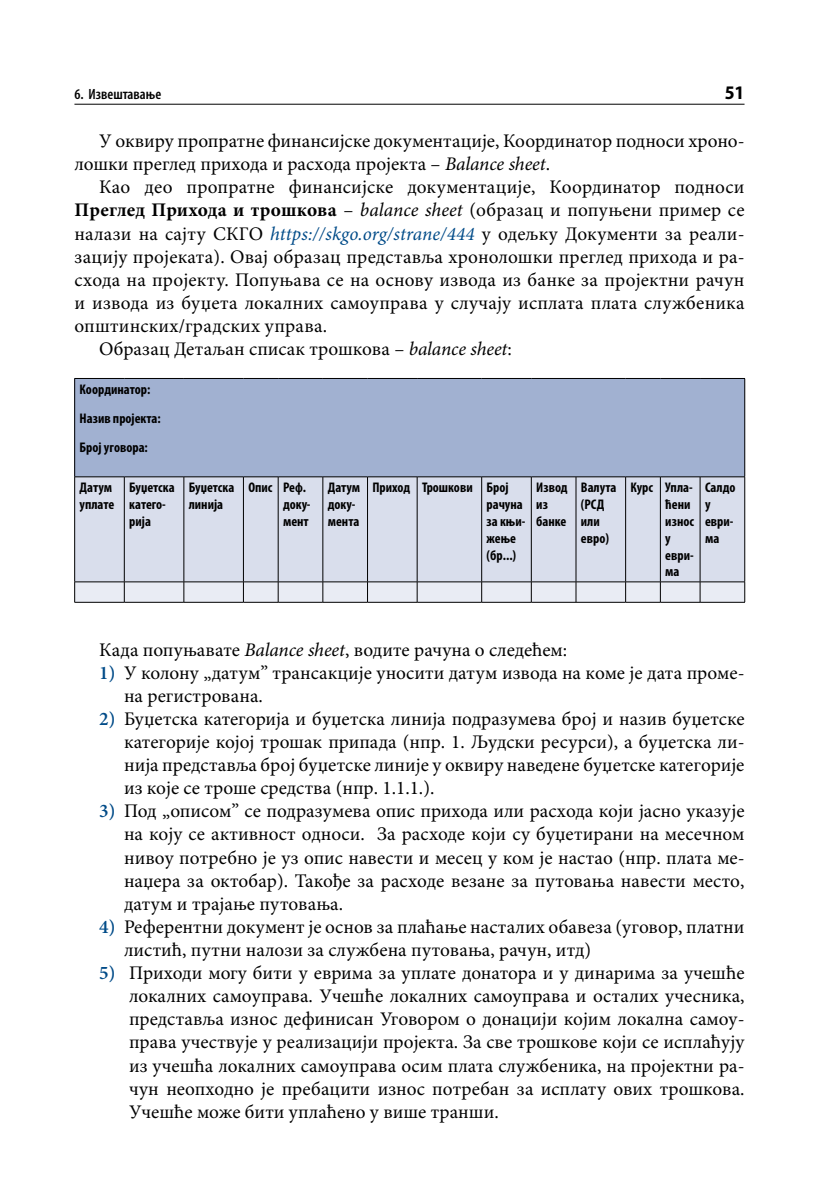
<style>
.page{position:relative;width:819px;height:1191px;background:#fff}
.page>*{position:absolute;margin:0;border:0;box-sizing:border-box;transform-origin:0 0}
.t1{font:19.25px/23.1px "Minion Pro";letter-spacing:.005em;color:#000}
.t2{font:700 semi-condensed 19.25px "Myriad Pro";color:#000}
.t3{font:600 condensed 14.88px "Myriad Pro";color:#000}
.t4{font:700 condensed 14px/16.8px "Myriad Pro";color:#000}
.s1{font-style:italic}
.s2{font-weight:700}
.s3{font-style:italic;color:#004b88}
.s4{font-weight:600;color:#004b88}
</style>
<div class="page">
<hr style="left:74px;top:104px;width:670px;height:1px;background:#000">
<div style="left:75px;top:378px;width:669px;height:99px;background:#a1b1d1"></div>
<div style="left:75px;top:477px;width:669px;height:104px;background:#d9deec"></div>
<hr style="left:74px;top:378px;width:50px;height:1px;background:#000">
<hr style="left:74px;top:379px;width:1px;height:97px;background:#000">
<hr style="left:124px;top:378px;width:60px;height:1px;background:#000">
<hr style="left:184px;top:378px;width:59px;height:1px;background:#000">
<hr style="left:243px;top:378px;width:35px;height:1px;background:#000">
<hr style="left:278px;top:378px;width:45px;height:1px;background:#000">
<hr style="left:323px;top:378px;width:44px;height:1px;background:#000">
<hr style="left:367px;top:378px;width:50px;height:1px;background:#000">
<hr style="left:417px;top:378px;width:64px;height:1px;background:#000">
<hr style="left:481px;top:378px;width:50px;height:1px;background:#000">
<hr style="left:531px;top:378px;width:45px;height:1px;background:#000">
<hr style="left:576px;top:378px;width:49px;height:1px;background:#000">
<hr style="left:625px;top:378px;width:35px;height:1px;background:#000">
<hr style="left:660px;top:378px;width:40px;height:1px;background:#000">
<hr style="left:700px;top:378px;width:45px;height:1px;background:#000">
<hr style="left:744px;top:379px;width:1px;height:97px;background:#000">
<hr style="left:74px;top:476px;width:50px;height:1px;background:#000">
<hr style="left:74px;top:477px;width:1px;height:104px;background:#000">
<hr style="left:124px;top:476px;width:60px;height:1px;background:#000">
<hr style="left:124px;top:477px;width:1px;height:104px;background:#000">
<hr style="left:184px;top:476px;width:59px;height:1px;background:#000">
<hr style="left:183px;top:477px;width:1px;height:104px;background:#000">
<hr style="left:243px;top:476px;width:35px;height:1px;background:#000">
<hr style="left:243px;top:477px;width:1px;height:104px;background:#000">
<hr style="left:278px;top:476px;width:45px;height:1px;background:#000">
<hr style="left:278px;top:477px;width:1px;height:104px;background:#000">
<hr style="left:323px;top:476px;width:44px;height:1px;background:#000">
<hr style="left:322px;top:477px;width:1px;height:104px;background:#000">
<hr style="left:367px;top:476px;width:50px;height:1px;background:#000">
<hr style="left:367px;top:477px;width:1px;height:104px;background:#000">
<hr style="left:417px;top:476px;width:64px;height:1px;background:#000">
<hr style="left:417px;top:477px;width:1px;height:104px;background:#000">
<hr style="left:481px;top:476px;width:50px;height:1px;background:#000">
<hr style="left:481px;top:477px;width:1px;height:104px;background:#000">
<hr style="left:531px;top:476px;width:45px;height:1px;background:#000">
<hr style="left:531px;top:477px;width:1px;height:104px;background:#000">
<hr style="left:576px;top:476px;width:49px;height:1px;background:#000">
<hr style="left:575px;top:477px;width:1px;height:104px;background:#000">
<hr style="left:625px;top:476px;width:35px;height:1px;background:#000">
<hr style="left:625px;top:477px;width:1px;height:104px;background:#000">
<hr style="left:660px;top:476px;width:40px;height:1px;background:#000">
<hr style="left:660px;top:477px;width:1px;height:104px;background:#000">
<hr style="left:700px;top:476px;width:45px;height:1px;background:#000">
<hr style="left:699px;top:477px;width:1px;height:104px;background:#000">
<hr style="left:744px;top:477px;width:1px;height:104px;background:#000">
<hr style="left:74px;top:581px;width:50px;height:1px;background:#000">
<hr style="left:124px;top:581px;width:60px;height:1px;background:#000">
<hr style="left:184px;top:581px;width:59px;height:1px;background:#000">
<hr style="left:243px;top:581px;width:35px;height:1px;background:#000">
<hr style="left:278px;top:581px;width:45px;height:1px;background:#000">
<hr style="left:323px;top:581px;width:44px;height:1px;background:#000">
<hr style="left:367px;top:581px;width:50px;height:1px;background:#000">
<hr style="left:417px;top:581px;width:64px;height:1px;background:#000">
<hr style="left:481px;top:581px;width:50px;height:1px;background:#000">
<hr style="left:531px;top:581px;width:45px;height:1px;background:#000">
<hr style="left:576px;top:581px;width:49px;height:1px;background:#000">
<hr style="left:625px;top:581px;width:35px;height:1px;background:#000">
<hr style="left:660px;top:581px;width:40px;height:1px;background:#000">
<hr style="left:700px;top:581px;width:45px;height:1px;background:#000">
<svg style="left:74px;top:582px;width:671px;height:20px;background:#dde0e7"></svg>
<hr style="left:74px;top:602px;width:50px;height:1px;background:#000">
<hr style="left:124px;top:602px;width:60px;height:1px;background:#000">
<hr style="left:184px;top:602px;width:59px;height:1px;background:#000">
<hr style="left:243px;top:602px;width:35px;height:1px;background:#000">
<hr style="left:278px;top:602px;width:45px;height:1px;background:#000">
<hr style="left:323px;top:602px;width:44px;height:1px;background:#000">
<hr style="left:367px;top:602px;width:50px;height:1px;background:#000">
<hr style="left:417px;top:602px;width:64px;height:1px;background:#000">
<hr style="left:481px;top:602px;width:50px;height:1px;background:#000">
<hr style="left:531px;top:602px;width:45px;height:1px;background:#000">
<hr style="left:576px;top:602px;width:49px;height:1px;background:#000">
<hr style="left:625px;top:602px;width:35px;height:1px;background:#000">
<hr style="left:660px;top:602px;width:40px;height:1px;background:#000">
<hr style="left:700px;top:602px;width:45px;height:1px;background:#000">
<p class="t3" style="left:74px;top:86px;width:88px">6. Извештавање</p>
<p class="t2" style="left:724px;top:82px;width:21px">51</p>
<p class="t1" style="left:74px;top:130px;width:671px;text-indent:25px">У оквиру пропратне финансијске документације, Координатор подноси хроно&shy;лошки преглед прихода и расхода пројекта – <span class="s1">Balance sheet</span>.</p>
<p class="t1" style="left:99px;top:176px;width:646px">Као део пропратне финансијске документације, Координатор подноси</p>
<p class="t1" style="left:74px;top:199px;width:671px"><span class="s2">Преглед Прихода и трошкова</span> – <span class="s1">balance sheet</span> (образац и попуњени пример се</p>
<p class="t1" style="left:74px;top:223px;width:671px">налази на сајту СКГО <span class="s3">https://skgo.org/strane/444</span> у одељку Документи за реали-</p>
<p class="t1" style="left:74px;top:246px;width:669px">зацију пројеката). Овај образац представља хронолошки преглед прихода и ра-</p>
<p class="t1" style="left:74px;top:269px;width:671px">схода на пројекту. Попуњава се на основу извода из банке за пројектни рачун</p>
<p class="t1" style="left:74px;top:292px;width:671px">и извода из буџета локалних самоуправа у случају исплата плата службеника</p>
<p class="t1" style="left:74px;top:315px;width:254px">општинских/градских управа.</p>
<p class="t1" style="left:99px;top:338px;width:414px">Образац Детаљан списак трошкова – <span class="s1">balance sheet</span>:</p>
<p class="t4" style="left:80px;top:375px;width:83px;line-height:29.2px">Координатор:<br>Назив пројекта:<br>Број уговора:</p>
<p class="t4" style="left:80px;top:479px;width:36px">Датум уплате</p>
<p class="t4" style="left:129px;top:479px;width:47px">Буџетска катего&shy;рија</p>
<p class="t4" style="left:189px;top:479px;width:47px">Буџетска линија</p>
<p class="t4" style="left:283px;top:479px;width:29px;text-indent:-35px">Опис Реф. доку&shy;мент</p>
<p class="t4" style="left:328px;top:479px;width:34px">Датум доку&shy;мента</p>
<p class="t4" style="left:486px;top:479px;width:40px;text-indent:-114px">Приход Трошкови Број рачуна за књи&shy;жење (бр...)</p>
<p class="t4" style="left:536px;top:479px;width:33px">Извод из банке</p>
<p class="t4" style="left:581px;top:479px;width:37px">Валута (РСД или евро)</p>
<p class="t4" style="left:665px;top:479px;width:30px;text-indent:-35px">Курс Упла&shy;ћени износ у еври&shy;ма</p>
<p class="t4" style="left:705px;top:479px;width:32px">Салдо у еври&shy;ма</p>
<p class="t1" style="left:99px;top:638px;width:469px">Када попуњавате <span class="s1">Balance sheet</span>, водите рачуна о следећем:</p>
<p class="t1" style="left:124px;top:662px;width:622px;text-indent:-25px"><span class="s4">1)</span> У колону „датум” трансакције уносити датум извода на коме је дата проме&shy;на регистрована.</p>
<p class="t1" style="left:124px;top:708px;width:622px;text-align:justify;text-indent:-25px"><span class="s4">2)</span> Буџетска категорија и буџетска линија подразумева број и назив буџетске категорије којој трошак припада (нпр. 1. Људски ресурси), а буџетска ли&shy;нија представља број буџетске линије у оквиру наведене буџетске категорије из које се троше средства (нпр. 1.1.1.).</p>
<p class="t1" style="left:124px;top:800px;width:622px;text-align:justify;text-indent:-25px"><span class="s4">3)</span> Под „описом” се подразумева опис прихода или расхода који јасно указује на коју се активност односи. За расходе који су буџетирани на месечном нивоу потребно је уз опис навести и месец у ком је настао (нпр. плата ме&shy;наџера за октобар). Такође за расходе везане за путовања навести место, датум и трајање путовања.</p>
<p class="t1" style="left:124px;top:916px;width:622px;text-indent:-25px"><span class="s4">4)</span> Референтни документ је основ за плаћање насталих обавеза (уговор, платни листић, путни налози за службена путовања, рачун, итд)</p>
<p class="t1" style="left:129px;top:962px;width:617px;text-align:justify;text-indent:-30px"><span class="s4">5)</span> Приходи могу бити у еврима за уплате донатора и у динарима за учешће локалних самоуправа. Учешће локалних самоуправа и осталих учесника, представља износ дефинисан Уговором о донацији којим локална самоу&shy;права учествује у реализацији пројекта. За све трошкове који се исплаћују из учешћа локалних самоуправа осим плата службеника, на пројектни ра&shy;чун неопходно је пребацити износ потребан за исплату ових трошкова.<br>Учешће може бити уплаћено у више транши.</p>
</div>
